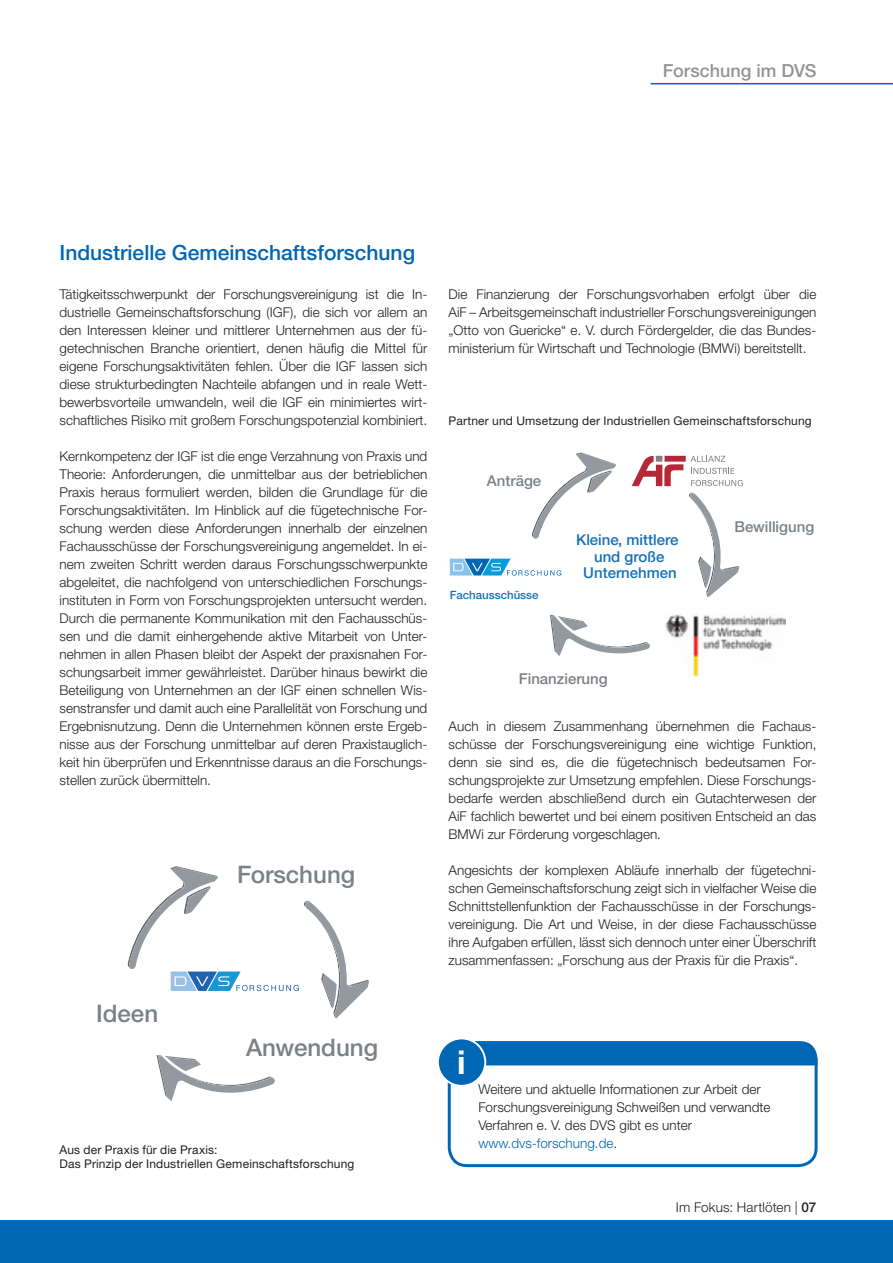
<style>
.page{position:relative;width:893px;height:1263px;background:#fff}
.page>*{position:absolute;margin:0;border:0;box-sizing:border-box;transform-origin:0 0}
.t1{font:700 32.85px "Helvetica Neue LT Std";color:#fff}
.t2{font:500 24.15px "Helvetica Neue LT Std";color:#7c8186}
.t3{font:500 21px "Helvetica Neue LT Std";color:#0166b3}
.t4{font:500 18px "Helvetica Neue LT Std";color:#939598}
.t5{font:500 15px/16.5px "Helvetica Neue LT Std";color:#1572b6;text-align:center}
.t6{font:500 15px "Helvetica Neue LT Std";color:#7c8186}
.t7{font:300 13.5px/18px "Helvetica Neue LT Pro";color:#231f20;text-align:justify}
.t8{font:12px/14.4px "Helvetica Neue LT Std";letter-spacing:.015em;color:#231f20}
.t9{font:500 11.55px "Helvetica Neue LT Std";color:#1572b6}
.s1{color:#0166b3}
.s2{font-family:"Helvetica Neue LT Std";font-weight:500}
</style>
<div class="page">
<div style="left:0;top:1220px;width:893px;height:43px;background:#0166b3"></div>
<svg style="left:532px;top:452px;width:84px;height:87px"></svg>
<svg style="left:689px;top:492px;width:50px;height:105px"></svg>
<svg style="left:550px;top:615px;width:100px;height:41px"></svg>
<svg style="left:632px;top:456px;width:111px;height:30px"></svg>
<svg style="left:450px;top:559px;width:111px;height:17px"></svg>
<img style="left:665px;top:614px;width:120px;height:63px">
<svg style="left:156px;top:1055px;width:119px;height:46px"></svg>
<svg style="left:127px;top:866px;width:242px;height:152px"></svg>
<div style="left:448px;top:1041px;width:370px;height:126px;border:3px solid #0166b3;border-radius:18px"></div>
<svg style="left:474px;top:1041px;width:343px;height:33px"></svg>
<div style="left:438px;top:1038px;width:47px;height:48px;background:#0166b3;border-radius:50%"></div>
<div style="left:437px;top:1037px;width:49px;height:50px;border:2px solid #fff;border-radius:50%"></div>
<hr style="left:651px;top:83px;width:242px;height:1px;background:#0166b3">
<h3 class="t4" style="left:663px;top:59px;width:155px">Forschung im DVS</h3>
<h3 class="t3" style="left:60px;top:240px;width:357px">Industrielle Gemeinschaftsforschung</h3>
<p class="t7" style="left:60px;top:285px;width:369px">Tätigkeitsschwerpunkt der Forschungsvereinigung ist die In&shy;dustrielle Gemeinschaftsforschung (IGF), die sich vor allem an den Interessen kleiner und mittlerer Unternehmen aus der fü&shy;getechnischen Branche orientiert, denen häufig die Mittel für eigene Forschungsaktivitäten fehlen. Über die IGF lassen sich diese strukturbedingten Nachteile abfangen und in reale Wett&shy;bewerbsvorteile umwandeln, weil die IGF ein minimiertes wirt&shy;schaftliches Risiko mit großem Forschungspotenzial kombiniert.</p>
<p class="t7" style="left:60px;top:447px;width:369px">Kernkompetenz der IGF ist die enge Verzahnung von Praxis und Theorie: Anforderungen, die unmittelbar aus der betrieblichen Praxis heraus formuliert werden, bilden die Grundlage für die Forschungsaktivitäten. Im Hinblick auf die fügetechnische For&shy;schung werden diese Anforderungen innerhalb der einzelnen Fachausschüsse der Forschungsvereinigung angemeldet. In ei&shy;nem zweiten Schritt werden daraus Forschungsschwerpunkte abgeleitet, die nachfolgend von unterschiedlichen Forschungs&shy;instituten in Form von Forschungsprojekten untersucht werden.<br>Durch die permanente Kommunikation mit den Fachausschüs&shy;sen und die damit einhergehende aktive Mitarbeit von Unter&shy;nehmen in allen Phasen bleibt der Aspekt der praxisnahen For&shy;schungsarbeit immer gewährleistet. Darüber hinaus bewirkt die Beteiligung von Unternehmen an der IGF einen schnellen Wis&shy;senstransfer und damit auch eine Parallelität von Forschung und Ergebnisnutzung. Denn die Unternehmen können erste Ergeb&shy;nisse aus der Forschung unmittelbar auf deren Praxistauglich&shy;keit hin überprüfen und Erkenntnisse daraus an die Forschungs&shy;stellen zurück übermitteln.</p>
<h2 class="t2" style="left:96px;top:999px;width:64px">Ideen</h2>
<h2 class="t2" style="left:237px;top:860px;width:120px">Forschung</h2>
<h2 class="t2" style="left:246px;top:1033px;width:134px">Anwendung</h2>
<p class="t8" style="left:60px;top:1142px;width:296px">Aus der Praxis für die Praxis:<br>Das Prinzip der Industriellen Gemeinschaftsforschung</p>
<p class="t7" style="left:449px;top:285px;width:369px">Die Finanzierung der Forschungsvorhaben erfolgt über die AiF – Arbeitsgemeinschaft industrieller Forschungsvereinigungen „Otto von Guericke“ e. V. durch Fördergelder, die das Bundes&shy;ministerium für Wirtschaft und Technologie (BMWi) bereitstellt.</p>
<p class="t8" style="left:449px;top:414px;width:365px">Partner und Umsetzung der Industriellen Gemeinschaftsforschung</p>
<p class="t6" style="left:487px;top:472px;width:56px">Anträge</p>
<p class="t9" style="left:450px;top:587px;width:90px">Fachausschüsse</p>
<p class="t5" style="left:576px;top:531px;width:104px">Kleine, mittlere und große<br>Unternehmen</p>
<p class="t6" style="left:519px;top:669px;width:90px">Finanzierung</p>
<p class="t6" style="left:734px;top:518px;width:81px">Bewilligung</p>
<p class="t7" style="left:449px;top:717px;width:369px">Auch in diesem Zusammenhang übernehmen die Fachaus&shy;schüsse der Forschungsvereinigung eine wichtige Funktion, denn sie sind es, die die fügetechnisch bedeutsamen For&shy;schungsprojekte zur Umsetzung empfehlen. Diese Forschungs&shy;bedarfe werden abschließend durch ein Gutachterwesen der AiF fachlich bewertet und bei einem positiven Entscheid an das BMWi zur Förderung vorgeschlagen.</p>
<p class="t7" style="left:449px;top:861px;width:369px">Angesichts der komplexen Abläufe innerhalb der fügetechni&shy;schen Gemeinschaftsforschung zeigt sich in vielfacher Weise die Schnittstellenfunktion der Fachausschüsse in der Forschungs&shy;vereinigung. Die Art und Weise, in der diese Fachausschüsse ihre Aufgaben erfüllen, lässt sich dennoch unter einer Überschrift zusammenfassen: „Forschung aus der Praxis für die Praxis“.</p>
<h1 class="t1" style="left:457px;top:1042px;width:10px">i</h1>
<p class="t7" style="left:478px;top:1080px;width:294px;text-align:left">Weitere und aktuelle Informationen zur Arbeit der Forschungsvereinigung Schweißen und verwandte Verfahren e. V. des DVS gibt es unter <span class="s1">www.dvs-forschung.de</span>.</p>
<p class="t7" style="left:676px;top:1198px;width:142px">Im Fokus: Hartlöten | <span class="s2">07</span></p>
</div>
